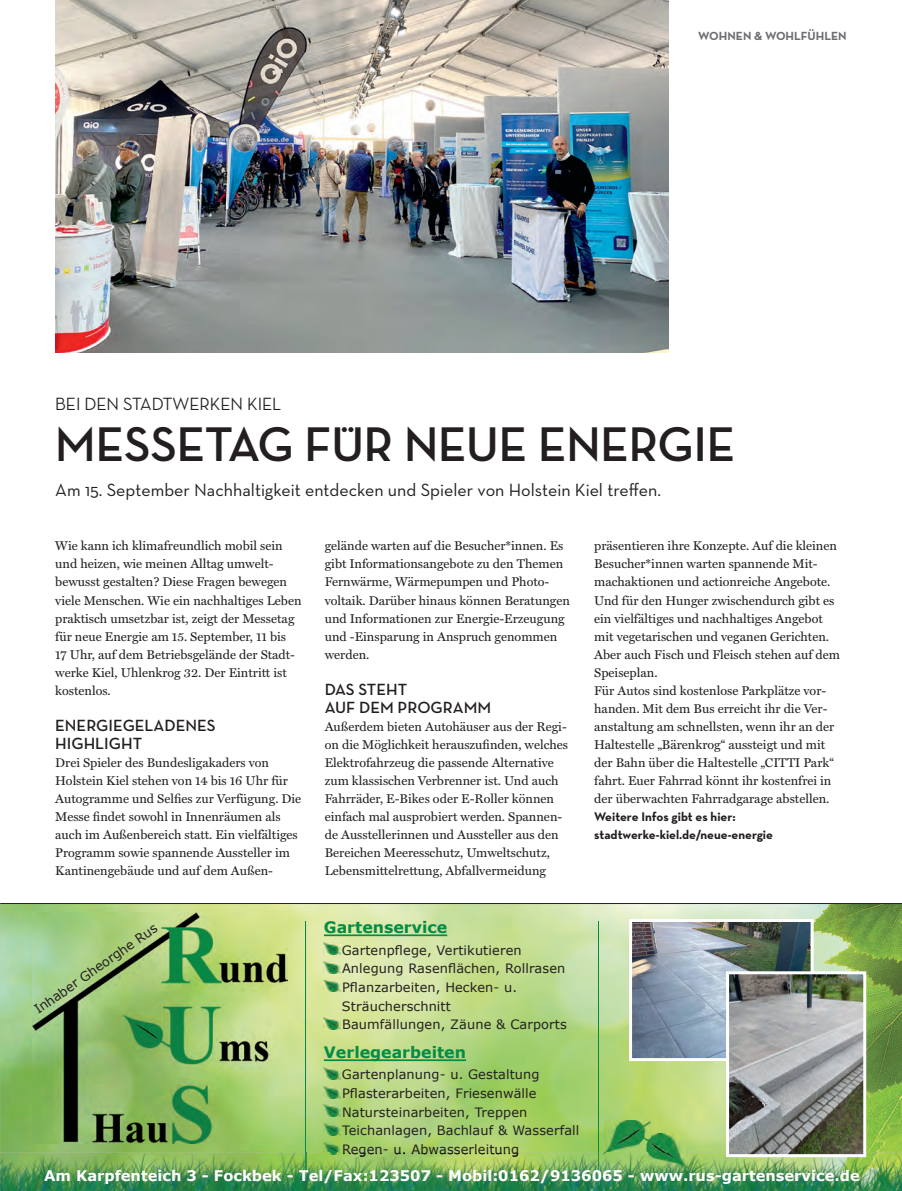
<style>
.page{position:relative;width:902px;height:1191px;background:#fff}
.page>*{position:absolute;margin:0;border:0;box-sizing:border-box;transform-origin:0 0}
.t1{font:700 49.5px "Neutra Disp";color:#231f20}
.t2{font:18px "Neutra Text";color:#231f20}
.t3{font:500 18px "Neutra Disp";color:#231f20}
.t4{font:600 16.5px/18px "Neutra Text";color:#231f20}
.t5{font:700 15.75px "Verdana";color:#048c45}
.t6{font:700 14.7px "Verdana";color:#fff}
.t7{font:12.9px/18.6px "Verdana";letter-spacing:.01em;color:#231f20}
.t8{font:12.75px/18px "Miller Text";color:#231f20}
.t9{font:700 12.75px/18px "Neutra Text";color:#231f20}
.t10{font:700 12px "Neutra Text";color:#6c6d70}
</style>
<div class="page">
<img style="left:0;top:904px;width:901px;height:286px">
<img style="left:33px;top:912px;width:254px;height:231px">
<hr style="left:324px;top:934px;width:123px;height:2px;background:#048c45">
<hr style="left:324px;top:1059px;width:142px;height:2px;background:#048c45">
<img style="left:324px;top:942px;width:16px;height:12px">
<img style="left:324px;top:961px;width:16px;height:12px">
<img style="left:324px;top:980px;width:16px;height:11px">
<img style="left:324px;top:1017px;width:16px;height:12px">
<img style="left:324px;top:1067px;width:16px;height:12px">
<img style="left:324px;top:1086px;width:16px;height:12px">
<img style="left:324px;top:1104px;width:16px;height:12px">
<img style="left:324px;top:1123px;width:16px;height:12px">
<img style="left:324px;top:1142px;width:16px;height:10px">
<hr style="left:598px;top:921px;width:1px;height:249px;background:#048c45">
<hr style="left:305px;top:921px;width:1px;height:249px;background:#048c45">
<svg style="left:324px;top:1152px;width:16px;height:2px"></svg>
<img style="left:340px;top:1152px;width:78px;height:4px">
<img style="left:418px;top:1152px;width:100px;height:4px">
<svg style="left:598px;top:1152px;width:1px;height:18px"></svg>
<svg style="left:305px;top:1152px;width:1px;height:18px"></svg>
<img style="left:603px;top:1120px;width:47px;height:32px">
<img style="left:603px;top:1152px;width:37px;height:2px">
<img style="left:640px;top:1133px;width:47px;height:34px">
<svg style="left:640px;top:1152px;width:10px;height:2px"></svg>
<img style="left:633px;top:923px;width:176px;height:134px">
<div style="left:629px;top:919px;width:184px;height:142px;border:3px solid #fff"></div>
<img style="left:730px;top:975px;width:132px;height:178px">
<div style="left:726px;top:971px;width:140px;height:186px;border:3px solid #fff"></div>
<hr style="left:0;top:903px;width:901px;height:1px;background:#231f20">
<img style="left:55px;top:0;width:613px;height:352px">
<p class="t10" style="left:698px;top:29px;width:150px">WOHNEN &amp; WOHLFÜHLEN</p>
<h2 class="t3" style="left:55px;top:394px;width:227px">BEI DEN STADTWERKEN KIEL</h2>
<h1 class="t1" style="left:55px;top:417px;width:681px">MESSETAG FÜR NEUE ENERGIE</h1>
<h2 class="t2" style="left:55px;top:479px;width:607px">Am 15. September Nachhaltigkeit entdecken und Spieler von Holstein Kiel treffen.</h2>
<p class="t8" style="left:55px;top:537px;width:248px">Wie kann ich klimafreundlich mobil sein und heizen, wie meinen Alltag umwelt&shy;bewusst gestalten? Diese Fragen bewegen viele Menschen. Wie ein nachhaltiges Leben praktisch umsetzbar ist, zeigt der Messetag für neue Energie am 15. September, 11 bis<br>17 Uhr, auf dem Betriebsgelände der Stadt&shy;werke Kiel, Uhlenkrog 32. Der Eintritt ist kostenlos.</p>
<p class="t4" style="left:55px;top:715px;width:162px">ENERGIEGELADENES<br>HIGHLIGHT</p>
<p class="t8" style="left:55px;top:753px;width:247px">Drei Spieler des Bundesligakaders von Holstein Kiel stehen von 14 bis 16 Uhr für Autogramme und Selfies zur Verfügung. Die Messe findet sowohl in Innenräumen als auch im Außenbereich statt. Ein vielfältiges Programm sowie spannende Aussteller im Kantinengebäude und auf dem Außen-</p>
<p class="t8" style="left:325px;top:537px;width:246px">gelände warten auf die Besucher*innen. Es gibt Informationsangebote zu den Themen Fernwärme, Wärmepumpen und Photo&shy;voltaik. Darüber hinaus können Beratungen und Informationen zur Energie-Erzeugung und -Einsparung in Anspruch genommen werden.</p>
<p class="t4" style="left:325px;top:679px;width:168px">DAS STEHT<br>AUF DEM PROGRAMM</p>
<p class="t8" style="left:325px;top:717px;width:245px">Außerdem bieten Autohäuser aus der Regi&shy;on die Möglichkeit herauszufinden, welches Elektrofahrzeug die passende Alternative zum klassischen Verbrenner ist. Und auch Fahrräder, E‑Bikes oder E-Roller können einfach mal ausprobiert werden. Spannen&shy;de Ausstellerinnen und Aussteller aus den Bereichen Meeresschutz, Umweltschutz, Lebensmittelrettung, Abfallvermeidung</p>
<p class="t8" style="left:594px;top:537px;width:247px">präsentieren ihre Konzepte. Auf die kleinen Besucher*innen warten spannende Mit&shy;machaktionen und actionreiche Angebote.<br>Und für den Hunger zwischendurch gibt es ein vielfältiges und nachhaltiges Angebot mit vegetarischen und veganen Gerichten.<br>Aber auch Fisch und Fleisch stehen auf dem Speiseplan.<br>Für Autos sind kostenlose Parkplätze vor&shy;handen. Mit dem Bus erreicht ihr die Ver&shy;anstaltung am schnellsten, wenn ihr an der Haltestelle „Bärenkrog“ aussteigt und mit der Bahn über die Haltestelle „CITTI Park“ fahrt. Euer Fahrrad könnt ihr kostenfrei in der überwachten Fahrradgarage abstellen.</p>
<p class="t9" style="left:594px;top:807px;width:180px">Weitere Infos gibt es hier: stadtwerke-kiel.de/neue-energie</p>
<p class="t7" style="left:30px;top:1003px;width:148px;rotate:-35deg">Inhaber Gheorghe Rus</p>
<p class="t5" style="left:324px;top:917px;width:125px">Gartenservice</p>
<p class="t7" style="left:341px;top:940px;width:226px">Gartenpflege, Vertikutieren<br>Anlegung Rasenflächen, Rollrasen<br>Pflanzarbeiten, Hecken- u.<br>Sträucherschnitt<br>Baumfällungen, Zäune &amp; Carports</p>
<p class="t5" style="left:324px;top:1042px;width:144px">Verlegearbeiten</p>
<p class="t7" style="left:342px;top:1065px;width:239px">Gartenplanung- u. Gestaltung Pflasterarbeiten, Friesenwälle Natursteinarbeiten, Treppen Teichanlagen, Bachlauf &amp; Wasserfall</p>
<p class="t6" style="left:44px;top:1166px;width:816px">Am Karpfenteich 3 - Fockbek - Tel/Fax:123507 - Mobil:0162/9136065 - www.rus-gartenservice.de</p>
<p class="t7" style="left:342px;top:1140px;width:179px">Regen- u. Abwasserleitung</p>
</div>
